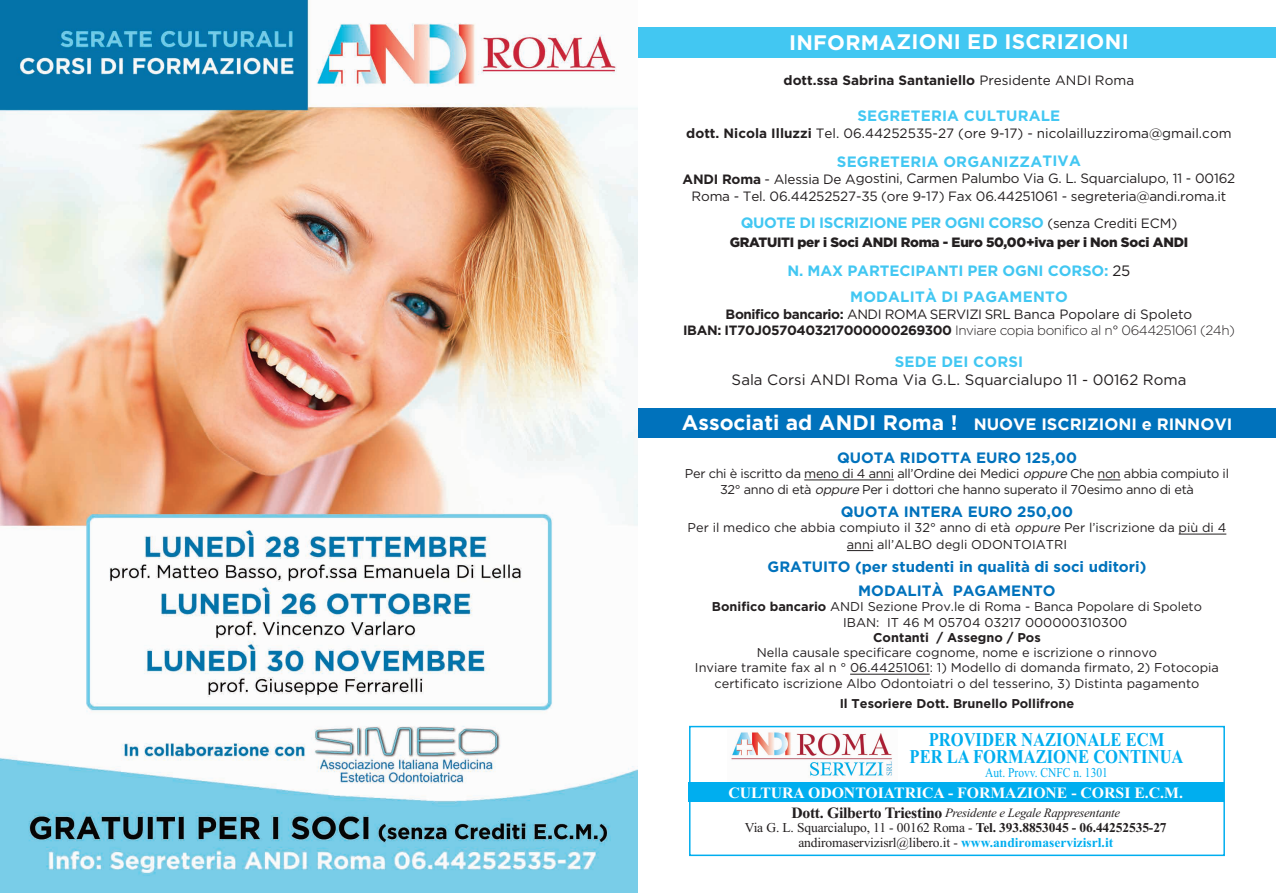
<style>
.page{position:relative;width:1276px;height:893px;background:#fff}
.page>*{position:absolute;margin:0;border:0;box-sizing:border-box;transform-origin:0 0}
.t1{font:700 21px "Gotham";letter-spacing:.015em;color:#fff}
.t2{font:700 19.5px/16.5px "Times New Roman";color:#00aeef;text-align:center;scale:.85 1}
.t3{font:700 16.5px "Gotham";color:#fff}
.t4{font:700 15.75px "Times New Roman";color:#fff}
.t5{font:700 15px/23.5px "Gotham";color:#0072bc;text-align:center}
.t6{font:700 15px "Gotham";letter-spacing:.015em;color:#42c7f2}
.t7{font:700 15px/26.2px "Gotham";letter-spacing:-.005em;color:#42c7f2;text-align:center}
.t8{font:15px "Gotham";color:#231f20}
.t9{font:700 15px "Gotham";letter-spacing:-.025em;color:#42c7f2}
.t10{font:13.5px/17.2px "Gotham";letter-spacing:-.015em;color:#231f20;text-align:center}
.t11{font:700 13.5px/16.2px "Gotham";color:#231f20;text-align:center}
.t12{font:13.5px/15px "Times New Roman";letter-spacing:-.01em;color:#231f20;text-align:center}
.t13{font:900 13.5px "Gotham";letter-spacing:-.02em;color:#231f20}
.t14{font:13.5px "Times New Roman";color:#00aeef;scale:.85 1}
.t15{font:12.75px/15.3px "Gotham";color:#231f20;text-align:center}
.t16{font:12.75px/15.3px "Gotham";letter-spacing:-.025em;color:#231f20;text-align:center}
.t17{font:700 12.75px "Gotham";color:#231f20}
.t18{font:italic 12.75px "Times New Roman";letter-spacing:-.02em;color:#231f20}
.s1{font-weight:400}
.s2{font-weight:700}
.s3{font-weight:400;font-size:13.5px;color:#231f20}
.s4{font-weight:400;color:#231f20}
.s5{font-weight:300}
.s6{font-size:21px}
.s7{font-style:italic}
.s8{font-weight:700;font-style:normal;font-size:15.75px}
.s9{font-weight:700;color:#00aeef}
</style>
<div class="page">
<div style="left:638px;top:27px;width:638px;height:31px;background:#42c7f2"></div>
<img style="left:0;top:0;width:638px;height:892px">
<div style="left:638px;top:408px;width:638px;height:30px;background:#0072bc"></div>
<img style="left:731px;top:731px;width:161px;height:47px">
<hr style="left:804px;top:480px;width:90px;height:1px;background:#231f20">
<svg style="left:1097px;top:480px;width:23px;height:1px"></svg>
<hr style="left:1178px;top:534px;width:48px;height:1px;background:#231f20">
<svg style="left:847px;top:550px;width:26px;height:1px"></svg>
<hr style="left:850px;top:674px;width:79px;height:1px;background:#231f20">
<div style="left:689px;top:726px;width:536px;height:130px;border:2px solid #00aeef"></div>
<div style="left:688px;top:782px;width:536px;height:19px;background:#00aeef"></div>
<h1 class="t1" style="left:789px;top:30px;width:341px">INFORMAZIONI ED ISCRIZIONI</h1>
<p class="t11" style="left:783px;top:72px;width:352px">dott.ssa Sabrina Santaniello <span class="s1">Presidente ANDI Roma</span></p>
<p class="t6" style="left:857px;top:107px;width:204px">SEGRETERIA CULTURALE</p>
<p class="t10" style="left:686px;top:124px;width:547px"><span class="s2">dott. Nicola Illuzzi</span> Tel. 06.44252535-27 (ore 9-17) - nicolailluzziroma@gmail.com</p>
<p class="t6" style="left:837px;top:153px;width:245px">SEGRETERIA ORGANIZZATIVA</p>
<p class="t10" style="left:682px;top:170px;width:554px"><span class="s2">ANDI Roma</span> - Alessia De Agostini, Carmen Palumbo Via G. L. Squarcialupo, 11 - 00162<br>Roma - Tel. 06.44252527-35 (ore 9-17) Fax 06.44251061 - segreteria@andi.roma.it</p>
<p class="t9" style="left:741px;top:214px;width:438px">QUOTE DI ISCRIZIONE PER OGNI CORSO <span class="s3">(senza Crediti ECM)</span></p>
<p class="t13" style="left:730px;top:235px;width:460px">GRATUITI per i Soci ANDI Roma - Euro 50,00+iva per i Non Soci ANDI</p>
<p class="t7" style="left:787px;top:257px;width:344px">N. MAX PARTECIPANTI PER OGNI CORSO: <span class="s4">25<br></span>MODALITÀ DI PAGAMENTO</p>
<p class="t11" style="left:683px;top:306px;width:553px">Bonifico bancario: <span class="s1">ANDI ROMA SERVIZI SRL Banca Popolare di Spoleto<br></span>IBAN: IT70J0570403217000000269300 <span class="s5">Inviare copia bonifico al n° 0644251061 (24h)</span></p>
<p class="t6" style="left:895px;top:353px;width:130px">SEDE DEI CORSI</p>
<p class="t8" style="left:731px;top:372px;width:456px">Sala Corsi ANDI Roma Via G.L. Squarcialupo 11 - 00162 Roma</p>
<p class="t3" style="left:682px;top:415px;width:552px"><span class="s6">Associati ad ANDI Roma !</span> NUOVE ISCRIZIONI e RINNOVI</p>
<p class="t5" style="left:837px;top:445px;width:241px">QUOTA RIDOTTA EURO 125,00</p>
<p class="t16" style="left:685px;top:466px;width:545px">Per chi è iscritto da meno di 4 anni all’Ordine dei Medici <span class="s7">oppure</span>Che non abbia compiuto il<br>32° anno di età <span class="s7">oppure</span>Per i dottori che hanno superato il 70esimo anno di età</p>
<p class="t5" style="left:841px;top:499px;width:234px">QUOTA INTERA EURO 250,00</p>
<p class="t15" style="left:687px;top:519px;width:540px;line-height:16.5px">Per il medico che abbia compiuto il 32° anno di età <span class="s7">oppure</span>Per l’iscrizione da più di 4 anni all’ALBO degli ODONTOIATRI</p>
<p class="t5" style="left:767px;top:555px;width:380px">GRATUITO (per studenti in qualità di soci uditori)<br>MODALITÀ PAGAMENTO</p>
<p class="t15" style="left:843px;top:599px;width:360px;text-align:left;text-indent:-131px"><span class="s2">Bonifico bancario</span> ANDI Sezione Prov.le di Roma - Banca Popolare di Spoleto<br>IBAN: IT 46 M 05704 03217 000000310300</p>
<p class="t17" style="left:873px;top:630px;width:169px">Contanti / Assegno / Pos</p>
<p class="t15" style="left:695px;top:645px;width:525px">Nella causale specificare cognome, nome e iscrizione o rinnovo<br>Inviare tramite fax al n ° 06.44251061: 1) Modello di domanda firmato, 2) Fotocopia certificato iscrizione Albo Odontoiatri o del tesserino, 3) Distinta pagamento</p>
<p class="t17" style="left:839px;top:696px;width:236px">Il Tesoriere Dott. Brunello Pollifrone</p>
<h2 class="t2" style="left:909px;top:731px;width:324px">PROvIDER NAZIONALE ECM<br>PER LA FORMAZIONE CONTINUA</h2>
<p class="t14" style="left:985px;top:764px;width:146px">Aut. Provv. CNFC n. 1301</p>
<p class="t4" style="left:728px;top:783px;width:456px">CULTURA ODONTOIATRICA - FORMAZIONE - CORSI E.C.M.</p>
<p class="t18" style="left:791px;top:805px;width:330px"><span class="s8">Dott. Gilberto Triestino</span> Presidente e Legale Rappresentante</p>
<p class="t12" style="left:745px;top:820px;width:423px">Via G. L. Squarcialupo, 11 - 00162 Roma - <span class="s2">Tel. 393.8853045 - 06.44252535-27 </span>andiromaservizisrl@libero.it - <span class="s9">www.andiromaservizisrl.it</span></p>
</div>
